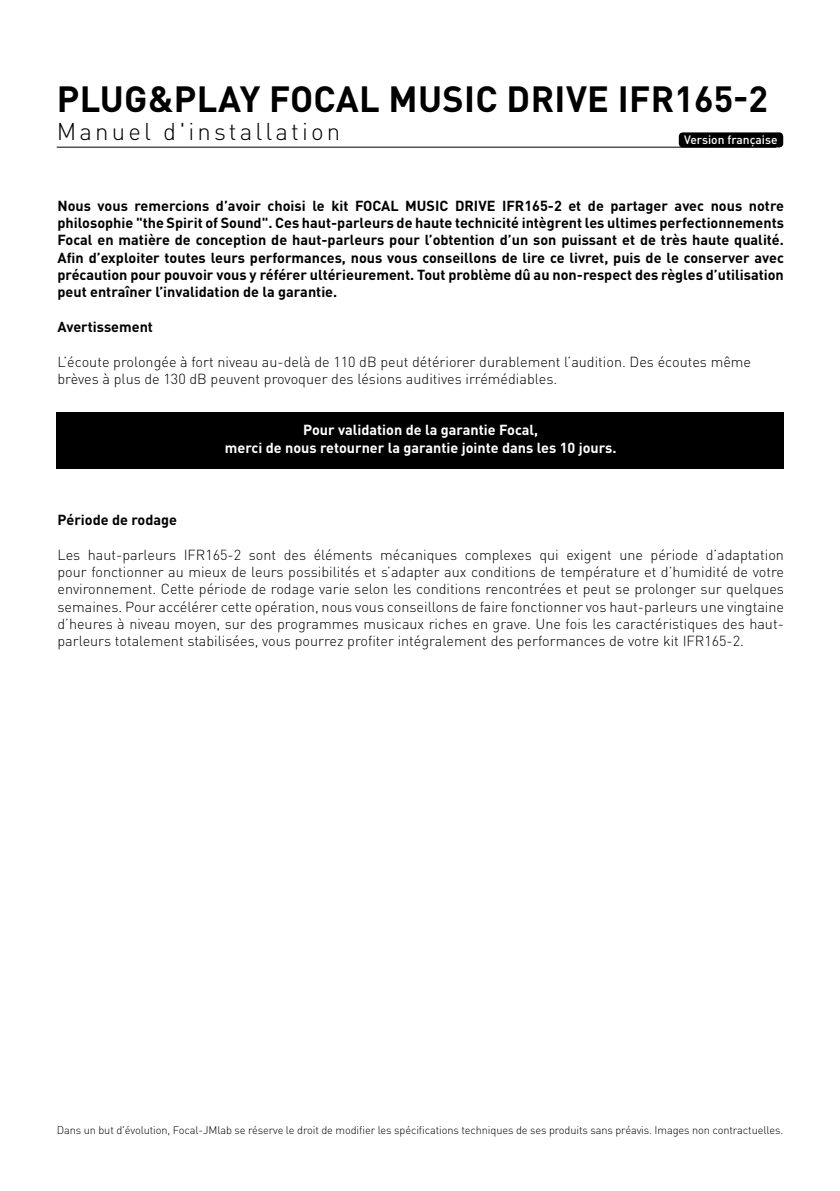
<style>
.page{position:relative;width:840px;height:1191px;background:#fff}
.page>*{position:absolute;margin:0;border:0;box-sizing:border-box;transform-origin:0 0}
.t1{font:700 36px "DINOT";letter-spacing:.01em;color:#000}
.t2{font:300 24px "DINOT";letter-spacing:.13em;color:#000}
.t3{font:300 14.4px/17.2px "DINOT";color:#000}
.t4{font:700 14.4px/17.2px "DINOT";color:#000;text-align:justify}
.t5{font:700 14.4px/17.2px "DINOT";color:#fff;text-align:center}
.t6{font:500 12px "DINOT";color:#fff}
.t7{font:300 11px "DINOT";letter-spacing:-.01em;color:#000}
</style>
<div class="page">
<div style="left:678px;top:132px;width:104px;height:15px;background:#000;border-radius:4px"></div>
<hr style="left:57px;top:147px;width:718px;height:1px;background:#000">
<div style="left:57px;top:412px;width:726px;height:56px;background:#000"></div>
<h1 class="t1" style="left:57px;top:75px;width:712px">PLUG&amp;PLAY FOCAL MUSIC DRIVE IFR165-2</h1>
<h2 class="t2" style="left:57px;top:117px;width:285px">Manuel d'installation</h2>
<p class="t6" style="left:683px;top:132px;width:95px">Version française</p>
<p class="t4" style="left:57px;top:197px;width:727px">Nous vous remercions d’avoir choisi le kit FOCAL MUSIC DRIVE IFR165-2 et de partager avec nous notre philosophie "the Spirit of Sound". Ces haut-parleurs de haute technicité intègrent les ultimes perfectionnements Focal en matière de conception de haut-parleurs pour l’obtention d’un son puissant et de très haute qualité.<br>Afin d’exploiter toutes leurs performances, nous vous conseillons de lire ce livret, puis de le conserver avec précaution pour pouvoir vous y référer ultérieurement. Tout problème dû au non-respect des règles d’utilisation peut entraîner l’invalidation de la garantie.</p>
<p class="t4" style="left:57px;top:318px;width:97px">Avertissement</p>
<p class="t3" style="left:57px;top:352px;width:694px">L’écoute prolongée à fort niveau au-delà de 110 dB peut détériorer durablement l’audition. Des écoutes même brèves à plus de 130 dB peuvent provoquer des lésions auditives irrémédiables.</p>
<p class="t5" style="left:225px;top:421px;width:393px">Pour validation de la garantie Focal,<br>merci de nous retourner la garantie jointe dans les 10 jours.</p>
<p class="t4" style="left:57px;top:511px;width:121px">Période de rodage</p>
<p class="t3" style="left:57px;top:546px;width:727px;text-align:justify">Les haut-parleurs IFR165-2 sont des éléments mécaniques complexes qui exigent une période d’adaptation pour fonctionner au mieux de leurs possibilités et s’adapter aux conditions de température et d’humidité de votre environnement. Cette période de rodage varie selon les conditions rencontrées et peut se prolonger sur quelques semaines. Pour accélérer cette opération, nous vous conseillons de faire fonctionner vos haut-parleurs une vingtaine d’heures à niveau moyen, sur des programmes musicaux riches en grave. Une fois les caractéristiques des haut&shy;parleurs totalement stabilisées, vous pourrez profiter intégralement des performances de votre kit IFR165-2.</p>
<p class="t7" style="left:57px;top:1123px;width:727px">Dans un but d'évolution, Focal-JMlab se réserve le droit de modifier les spécifications techniques de ses produits sans préavis. Images non contractuelles.</p>
</div>
